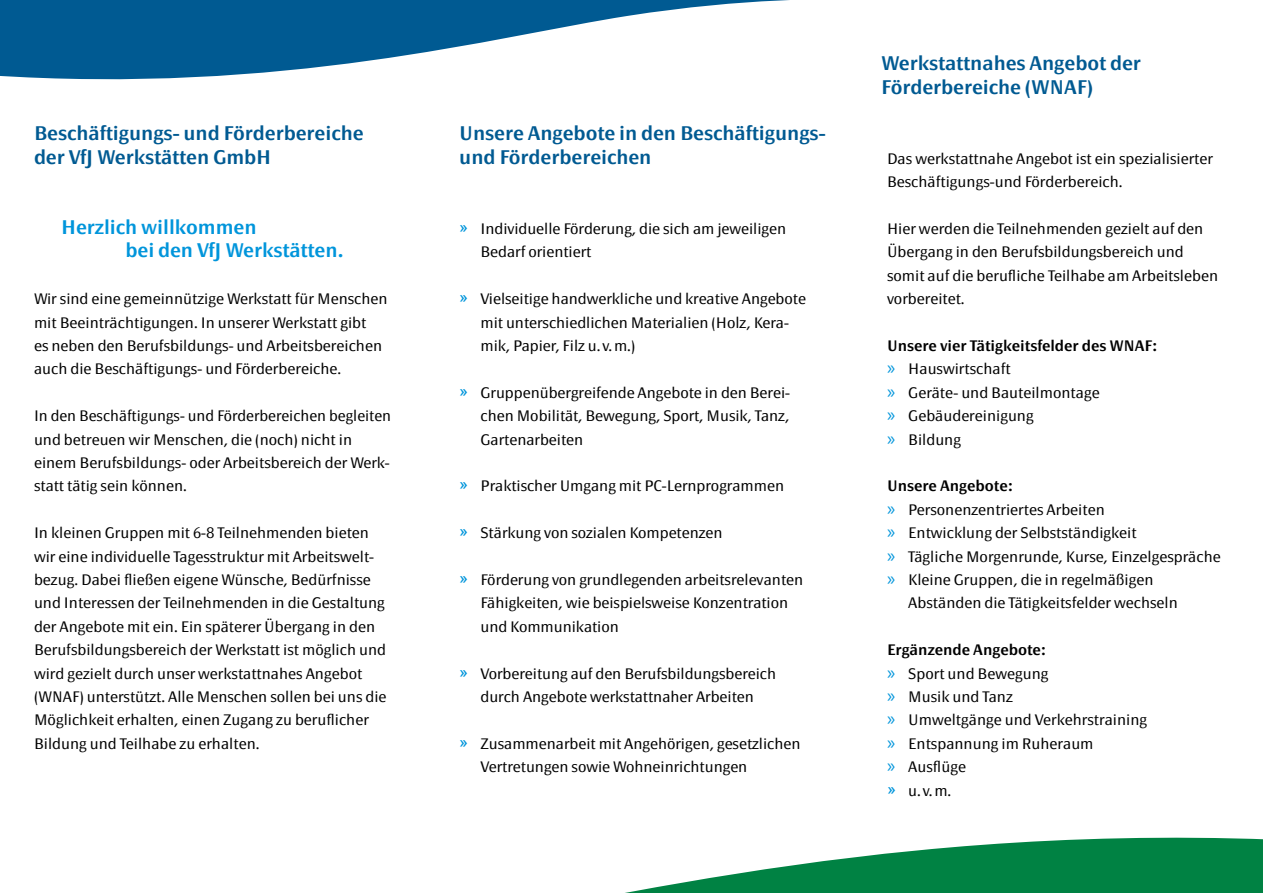
<style>
.page{position:relative;width:1263px;height:893px;background:#fff}
.page>*{position:absolute;margin:0;border:0;box-sizing:border-box;transform-origin:0 0}
.t1{font:600 19.5px/23.4px "Page Sans OT";letter-spacing:-.005em;color:#005a92}
.t2{font:600 19.5px/23.4px "Page Sans OT";letter-spacing:-.005em;color:#0095db}
.t3{font:300 15px/23.4px "Page Sans OT";color:#000}
.t4{font:600 15px "Page Sans OT";color:#000}
.s1{font-size:19.5px;color:#0095db}
.s2{font-weight:600}
.s3{font-family:"Myriad Pro";font-weight:400;font-size:19.5px;color:#0095db}
</style>
<div class="page">
<svg style="left:625px;top:837px;width:638px;height:56px;fill:#008243"></svg>
<svg style="left:0;top:0;width:789px;height:80px;fill:#005a92"></svg>
<h1 class="t1" style="left:34px;top:122px;width:331px">Beschäftigungs- und Förderbereiche der VfJ Werkstätten GmbH</h1>
<h1 class="t1" style="left:459px;top:122px;width:368px">Unsere Angebote in den Beschäftigungs&shy;und Förderbereichen</h1>
<h1 class="t2" style="left:125px;top:215px;width:220px;text-indent:-64px">Herzlich willkommen<br>bei den VfJ Werkstätten.</h1>
<p class="t3" style="left:34px;top:287px;width:355px">Wir sind eine gemeinnützige Werkstatt für Menschen mit Beeinträchtigungen. In unserer Werkstatt gibt<br>es neben den Berufsbildungs- und Arbeitsbereichen auch die Beschäftigungs- und Förderbereiche.</p>
<p class="t3" style="left:34px;top:404px;width:359px">In den Beschäftigungs- und Förderbereichen begleiten und betreuen wir Menschen, die (noch) nicht in einem Berufsbildungs- oder Arbeitsbereich der Werk&shy;statt tätig sein können.</p>
<p class="t3" style="left:34px;top:521px;width:354px">In kleinen Gruppen mit 6-8 Teilnehmenden bieten wir eine individuelle Tagesstruktur mit Arbeitswelt&shy;bezug. Dabei fließen eigene Wünsche, Bedürfnisse und Interessen der Teilnehmenden in die Gestaltung der Angebote mit ein. Ein späterer Übergang in den Berufsbildungsbereich der Werkstatt ist möglich und wird gezielt durch unser werkstattnahes Angebot (WNAF) unterstützt. Alle Menschen sollen bei uns die Möglichkeit erhalten, einen Zugang zu beruflicher Bildung und Teilhabe zu erhalten.</p>
<p class="t3" style="left:480px;top:217px;width:307px;text-indent:-21px"><span class="s1">»</span> Individuelle Förderung, die sich am jeweiligen<br>Bedarf orientiert</p>
<p class="t3" style="left:480px;top:287px;width:327px;text-indent:-21px"><span class="s1">»</span> Vielseitige handwerkliche und kreative Angebote mit unterschiedlichen Materialien (Holz, Kera&shy;mik, Papier, Filz u. v.m.)</p>
<p class="t3" style="left:480px;top:381px;width:311px;text-align:justify;text-indent:-21px"><span class="s1">»</span> Gruppenübergreifende Angebote in den Berei&shy;chen Mobilität, Bewegung, Sport, Musik, Tanz, Gartenarbeiten</p>
<p class="t3" style="left:459px;top:474px;width:326px"><span class="s1">»</span> Praktischer Umgang mit PC-Lernprogrammen</p>
<p class="t3" style="left:459px;top:521px;width:265px"><span class="s1">»</span> Stärkung von sozialen Kompetenzen</p>
<p class="t3" style="left:480px;top:568px;width:324px;text-indent:-21px"><span class="s1">»</span> Förderung von grundlegenden arbeitsrelevanten<br>Fähigkeiten, wie beispielsweise Konzentration und Kommunikation</p>
<p class="t3" style="left:459px;top:662px;width:318px;text-align:center"><span class="s1">»</span> Vorbereitung auf den Berufsbildungsbereich durch Angebote werkstattnaher Arbeiten</p>
<p class="t3" style="left:480px;top:732px;width:321px;text-indent:-21px"><span class="s1">»</span> Zusammenarbeit mit Angehörigen, gesetzlichen<br>Vertretungen sowie Wohneinrichtungen</p>
<h1 class="t1" style="left:881px;top:52px;width:261px">Werkstattnahes Angebot der<br>Förderbereiche (WNAF)</h1>
<p class="t3" style="left:887px;top:147px;width:328px">Das werkstattnahe Angebot ist ein spezialisierter<br>Beschäftigungs-und Förderbereich.</p>
<p class="t3" style="left:887px;top:217px;width:333px">Hier werden die Teilnehmenden gezielt auf den Übergang in den Berufsbildungsbereich und somit auf die berufliche Teilhabe am Arbeitsleben vorbereitet.</p>
<p class="t3" style="left:887px;top:334px;width:272px"><span class="s2">Unsere vier Tätigkeitsfelder des WNAF: </span><span class="s3">»</span> Hauswirtschaft<br><span class="s3">»</span> Geräte- und Bauteilmontage<br><span class="s3">»</span> Gebäudereinigung<br><span class="s3">»</span> Bildung</p>
<p class="t4" style="left:887px;top:477px;width:127px">Unsere Angebote:</p>
<p class="t3" style="left:887px;top:498px;width:219px"><span class="s3">»</span> Personenzentriertes Arbeiten</p>
<p class="t3" style="left:887px;top:521px;width:251px"><span class="s3">»</span> Entwicklung der Selbstständigkeit</p>
<p class="t3" style="left:887px;top:545px;width:335px"><span class="s3">»</span> Tägliche Morgenrunde, Kurse, Einzelgespräche</p>
<p class="t3" style="left:887px;top:568px;width:268px"><span class="s3">»</span> Kleine Gruppen, die in regelmäßigen</p>
<p class="t3" style="left:908px;top:591px;width:271px">Abständen die Tätigkeitsfelder wechseln</p>
<p class="t3" style="left:887px;top:638px;width:262px"><span class="s2">Ergänzende Angebote:<br></span><span class="s3">»</span> Sport und Bewegung<br><span class="s3">»</span> Musik und Tanz<br><span class="s3">»</span> Umweltgänge und Verkehrstraining <span class="s3">»</span> Entspannung im Ruheraum<br><span class="s3">»</span> Ausflüge<br><span class="s1">»</span> u.v.m.</p>
</div>
